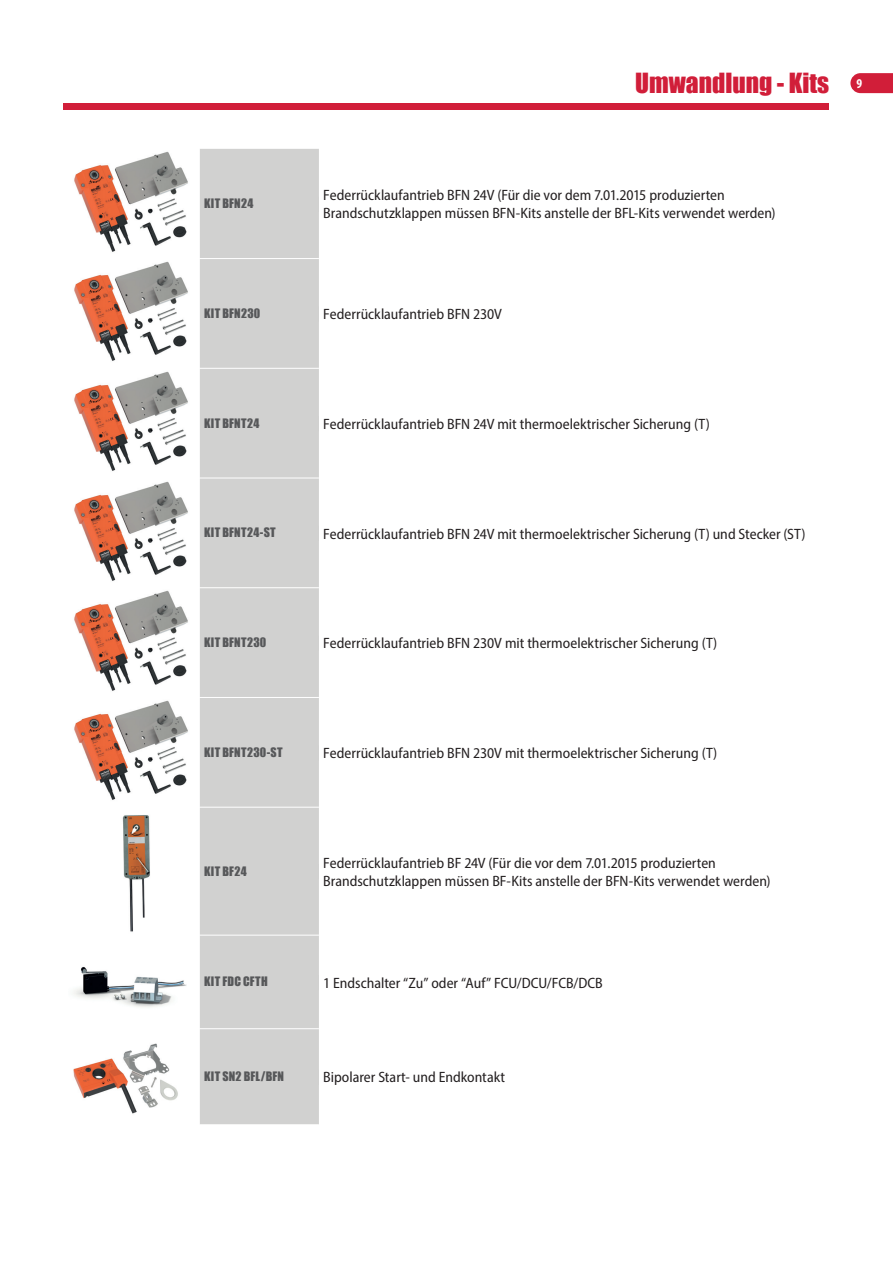
<style>
.page{position:relative;width:893px;height:1263px;background:#fff}
.page>*{position:absolute;margin:0;border:0;box-sizing:border-box;transform-origin:0 0}
.t1{font:25.5px "Impact";color:#d11e39}
.t2{font:semi-condensed 15px/18px "Myriad Pro";color:#231f20}
.t3{font:12px "Impact";letter-spacing:.025em;color:#57585a}
</style>
<div class="page">
<div style="left:64px;top:103px;width:765px;height:6px;background:#d11e39"></div>
<svg style="left:850px;top:73px;width:43px;height:20px"></svg>
<div style="left:200px;top:149px;width:119px;height:975px;background:#d1d1d0"></div>
<hr style="left:200px;top:258px;width:119px;height:1px;background:#fff">
<hr style="left:200px;top:368px;width:119px;height:1px;background:#fff">
<hr style="left:200px;top:478px;width:119px;height:1px;background:#fff">
<hr style="left:200px;top:587px;width:119px;height:1px;background:#fff">
<hr style="left:200px;top:697px;width:119px;height:1px;background:#fff">
<hr style="left:200px;top:807px;width:119px;height:1px;background:#fff">
<hr style="left:200px;top:935px;width:119px;height:1px;background:#fff">
<hr style="left:200px;top:1028px;width:119px;height:1px;background:#fff">
<img style="left:74px;top:151px;width:114px;height:649px">
<div style="left:204px;top:197px;width:115px;height:15px;background:#d1d1d0"></div>
<div style="left:204px;top:306px;width:115px;height:15px;background:#d1d1d0"></div>
<div style="left:204px;top:416px;width:115px;height:15px;background:#d1d1d0"></div>
<div style="left:204px;top:526px;width:115px;height:15px;background:#d1d1d0"></div>
<div style="left:204px;top:636px;width:115px;height:15px;background:#d1d1d0"></div>
<div style="left:204px;top:745px;width:115px;height:15px;background:#d1d1d0"></div>
<img style="left:122px;top:815px;width:28px;height:117px">
<div style="left:204px;top:864px;width:115px;height:15px;background:#d1d1d0"></div>
<img style="left:73px;top:966px;width:114px;height:148px">
<div style="left:204px;top:975px;width:115px;height:15px;background:#d1d1d0"></div>
<div style="left:204px;top:1070px;width:115px;height:15px;background:#d1d1d0"></div>
<h1 class="t1" style="left:635px;top:63px;width:228px">Umwandlung - Kits <sup>9</sup></h1>
<p class="t3" style="left:204px;top:194px;width:51px">KIT BFN24</p>
<p class="t2" style="left:323px;top:186px;width:454px">Federrücklaufantrieb BFN 24V (Für die vor dem 7.01.2015 produzierten<br>Brandschutzklappen müssen BFN-Kits anstelle der BFL-Kits verwendet werden)</p>
<p class="t3" style="left:204px;top:304px;width:58px">KIT BFN230</p>
<p class="t2" style="left:323px;top:305px;width:180px">Federrücklaufantrieb BFN 230V</p>
<p class="t3" style="left:204px;top:414px;width:57px">KIT BFNT24</p>
<p class="t2" style="left:323px;top:414px;width:388px">Federrücklaufantrieb BFN 24V mit thermoelektrischer Sicherung (T)</p>
<p class="t3" style="left:204px;top:523px;width:73px">KIT BFNT24-ST</p>
<p class="t2" style="left:323px;top:524px;width:484px">Federrücklaufantrieb BFN 24V mit thermoelektrischer Sicherung (T) und Stecker (ST)</p>
<p class="t3" style="left:204px;top:633px;width:64px">KIT BFNT230</p>
<p class="t2" style="left:323px;top:634px;width:396px">Federrücklaufantrieb BFN 230V mit thermoelektrischer Sicherung (T)</p>
<p class="t3" style="left:204px;top:743px;width:80px">KIT BFNT230-ST</p>
<p class="t2" style="left:323px;top:744px;width:396px">Federrücklaufantrieb BFN 230V mit thermoelektrischer Sicherung (T)</p>
<p class="t3" style="left:204px;top:862px;width:44px">KIT BF24</p>
<p class="t2" style="left:323px;top:853px;width:449px">Federrücklaufantrieb BF 24V (Für die vor dem 7.01.2015 produzierten<br>Brandschutzklappen müssen BF-Kits anstelle der BFN-Kits verwendet werden)</p>
<p class="t3" style="left:204px;top:972px;width:65px">KIT FDC CFTH</p>
<p class="t2" style="left:323px;top:973px;width:281px">1 Endschalter “Zu” oder “Auf” FCU/DCU/FCB/DCB</p>
<p class="t3" style="left:204px;top:1067px;width:82px">KIT SN2 BFL/BFN</p>
<p class="t2" style="left:323px;top:1068px;width:184px">Bipolarer Start- und Endkontakt</p>
</div>
